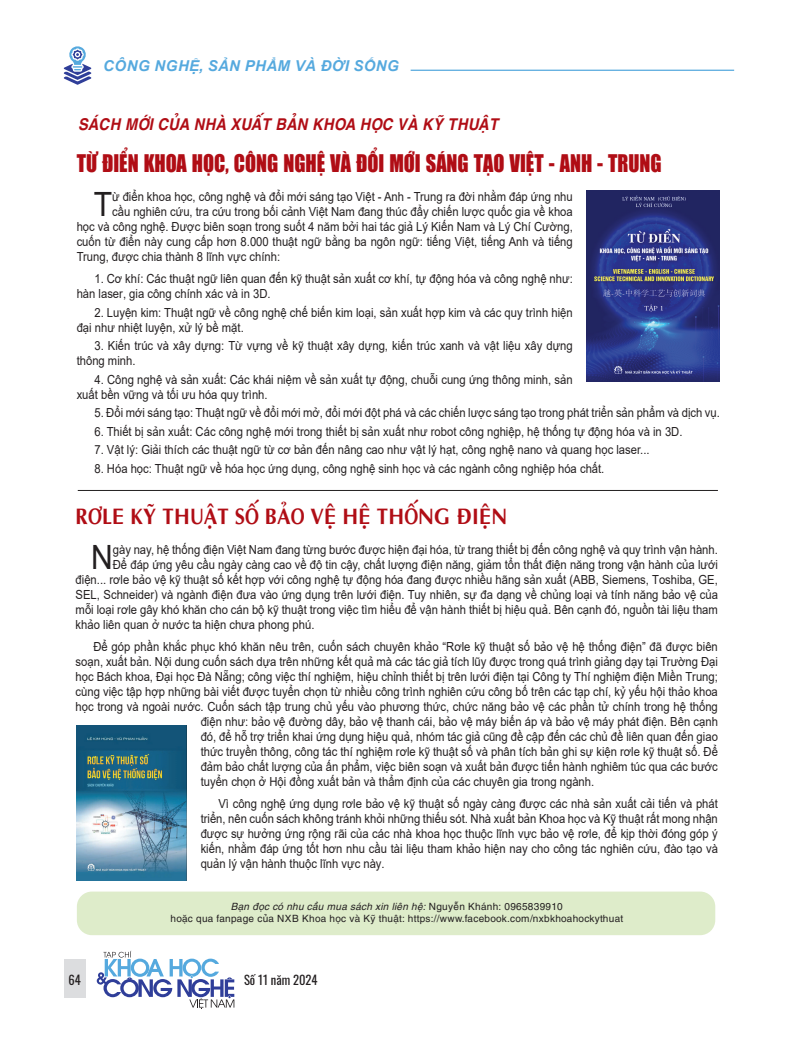
<style>
.page{position:relative;width:798px;height:1042px;background:#fff}
.page>*{position:absolute;margin:0;border:0;box-sizing:border-box;transform-origin:0 0}
.t1{font:33.5px "Arial";color:#231f20;scale:.9 1}
.t2{font:22.5px "UTM Impact";color:#b00d15;scale:.9 1}
.t3{font:700 22.5px "UTM Aptima";color:#b00d15;scale:.9 1}
.t4{font:italic 700 16.25px "UTM Helve";color:#b00d15;scale:.9 1}
.t5{font:italic 700 15px "Arial";letter-spacing:.02em;color:#55a9de}
.t6{font:12.5px/15px "Arial";color:#231f20;scale:.9 1}
.t7{font:12.5px "Oswald";color:#231f20}
.t8{font:10px/12px "UTM Helve";color:#231f20;text-align:center}
.s1{font-style:italic}
</style>
<div class="page">
<hr style="left:410px;top:70px;width:323px;height:1px;background:#55a9de">
<svg style="left:64px;top:46px;width:27px;height:39px"></svg>
<div style="left:64px;top:958px;width:22px;height:39px;background:#dcdddf"></div>
<svg style="left:97px;top:951px;width:137px;height:58px"></svg>
<div style="left:77px;top:891px;width:638px;height:44px;background:#deecca;border-radius:15px"></div>
<hr style="left:78px;top:490px;width:639px;height:1px;background:#231f20">
<img style="left:586px;top:191px;width:133px;height:191px">
<img style="left:76px;top:725px;width:110px;height:155px">
<p class="t5" style="left:103px;top:56px;width:297px">CÔNG NGHỆ, SẢN PHẨM VÀ ĐỜI SỐNG</p>
<h3 class="t4" style="left:78px;top:110px;width:468px">SÁCH MỚI CỦA NHÀ XUẤT BẢN KHOA HỌC VÀ KỸ THUẬT</h3>
<h2 class="t2" style="left:77px;top:147px;width:651px">TỪ ĐIỂN KHOA HỌC, CÔNG NGHỆ VÀ ĐỔI MỚI SÁNG TẠO VIỆT - ANH - TRUNG</h2>
<h1 class="t1" style="left:94px;top:181px;width:22px">T</h1>
<p class="t6" style="left:112px;top:189px;width:513px">ừ điển khoa học, công nghệ và đổi mới sáng tạo Việt - Anh - Trung ra đời nhằm đáp ứng nhu</p>
<p class="t6" style="left:112px;top:204px;width:513px">cầu nghiên cứu, tra cứu trong bối cảnh Việt Nam đang thúc đẩy chiến lược quốc gia về khoa</p>
<p class="t6" style="left:77px;top:219px;width:552px">học và công nghệ. Được biên soạn trong suốt 4 năm bởi hai tác giả Lý Kiến Nam và Lý Chí Cường,</p>
<p class="t6" style="left:77px;top:234px;width:552px">cuốn từ điển này cung cấp hơn 8.000 thuật ngữ bằng ba ngôn ngữ: tiếng Việt, tiếng Anh và tiếng</p>
<p class="t6" style="left:77px;top:249px;width:227px">Trung, được chia thành 8 lĩnh vực chính:</p>
<p class="t6" style="left:77px;top:271px;width:552px;text-indent:18px">1. Cơ khí: Các thuật ngữ liên quan đến kỹ thuật sản xuất cơ khí, tự động hóa và công nghệ như: hàn laser, gia công chính xác và in 3D.</p>
<p class="t6" style="left:77px;top:305px;width:552px;text-indent:18px">2. Luyện kim: Thuật ngữ về công nghệ chế biến kim loại, sản xuất hợp kim và các quy trình hiện đại như nhiệt luyện, xử lý bề mặt.</p>
<p class="t6" style="left:77px;top:338px;width:552px;text-indent:18px">3. Kiến trúc và xây dựng: Từ vựng về kỹ thuật xây dựng, kiến trúc xanh và vật liệu xây dựng thông minh.</p>
<p class="t6" style="left:77px;top:372px;width:552px;text-indent:18px">4. Công nghệ và sản xuất: Các khái niệm về sản xuất tự động, chuỗi cung ứng thông minh, sản xuất bền vững và tối ưu hóa quy trình.</p>
<p class="t6" style="left:94px;top:405px;width:696px">5. Đổi mới sáng tạo: Thuật ngữ về đổi mới mở, đổi mới đột phá và các chiến lược sáng tạo trong phát triển sản phẩm và dịch vụ.</p>
<p class="t6" style="left:94px;top:424px;width:654px">6. Thiết bị sản xuất: Các công nghệ mới trong thiết bị sản xuất như robot công nghiệp, hệ thống tự động hóa và in 3D.</p>
<p class="t6" style="left:94px;top:442px;width:618px">7. Vật lý: Giải thích các thuật ngữ từ cơ bản đến nâng cao như vật lý hạt, công nghệ nano và quang học laser...</p>
<p class="t6" style="left:94px;top:461px;width:568px">8. Hóa học: Thuật ngữ về hóa học ứng dụng, công nghệ sinh học và các ngành công nghiệp hóa chất.</p>
<h2 class="t3" style="left:76px;top:499px;width:481px">RƠLE KỸ THUẬT SỐ BẢO VỆ HỆ THỐNG ĐIỆN</h2>
<h1 class="t1" style="left:91px;top:534px;width:26px">N</h1>
<p class="t6" style="left:113px;top:541px;width:673px">gày nay, hệ thống điện Việt Nam đang từng bước được hiện đại hóa, từ trang thiết bị đến công nghệ và quy trình vận hành.</p>
<p class="t6" style="left:113px;top:556px;width:673px">Để đáp ứng yêu cầu ngày càng cao về độ tin cậy, chất lượng điện năng, giảm tổn thất điện năng trong vận hành của lưới</p>
<p class="t6" style="left:76px;top:571px;width:714px">điện... rơle bảo vệ kỹ thuật số kết hợp với công nghệ tự động hóa đang được nhiều hãng sản xuất (ABB, Siemens, Toshiba, GE,</p>
<p class="t6" style="left:76px;top:586px;width:714px">SEL, Schneider) và ngành điện đưa vào ứng dụng trên lưới điện. Tuy nhiên, sự đa dạng về chủng loại và tính năng bảo vệ của</p>
<p class="t6" style="left:76px;top:601px;width:714px">mỗi loại rơle gây khó khăn cho cán bộ kỹ thuật trong việc tìm hiểu để vận hành thiết bị hiệu quả. Bên cạnh đó, nguồn tài liệu tham</p>
<p class="t6" style="left:76px;top:616px;width:267px">khảo liên quan ở nước ta hiện chưa phong phú.</p>
<p class="t6" style="left:93px;top:639px;width:695px">Để góp phần khắc phục khó khăn nêu trên, cuốn sách chuyên khảo “Rơle kỹ thuật số bảo vệ hệ thống điện” đã được biên</p>
<p class="t6" style="left:76px;top:654px;width:714px">soạn, xuất bản. Nội dung cuốn sách dựa trên những kết quả mà các tác giả tích lũy được trong quá trình giảng dạy tại Trường Đại</p>
<p class="t6" style="left:76px;top:669px;width:714px">học Bách khoa, Đại học Đà Nẵng; công việc thí nghiệm, hiệu chỉnh thiết bị trên lưới điện tại Công ty Thí nghiệm điện Miền Trung;</p>
<p class="t6" style="left:76px;top:684px;width:714px">cùng việc tập hợp những bài viết được tuyển chọn từ nhiều công trình nghiên cứu công bố trên các tạp chí, kỷ yếu hội thảo khoa</p>
<p class="t6" style="left:76px;top:699px;width:714px">học trong và ngoài nước. Cuốn sách tập trung chủ yếu vào phương thức, chức năng bảo vệ các phần tử chính trong hệ thống</p>
<p class="t6" style="left:200px;top:714px;width:576px">điện như: bảo vệ đường dây, bảo vệ thanh cái, bảo vệ máy biến áp và bảo vệ máy phát điện. Bên cạnh</p>
<p class="t6" style="left:200px;top:729px;width:576px">đó, để hỗ trợ triển khai ứng dụng hiệu quả, nhóm tác giả cũng đề cập đến các chủ đề liên quan đến giao</p>
<p class="t6" style="left:200px;top:744px;width:576px">thức truyền thông, công tác thí nghiệm rơle kỹ thuật số và phân tích bản ghi sự kiện rơle kỹ thuật số. Để</p>
<p class="t6" style="left:200px;top:759px;width:576px">đảm bảo chất lượng của ấn phẩm, việc biên soạn và xuất bản được tiến hành nghiêm túc qua các bước</p>
<p class="t6" style="left:200px;top:774px;width:438px">tuyển chọn ở Hội đồng xuất bản và thẩm định của các chuyên gia trong ngành.</p>
<p class="t6" style="left:200px;top:796px;width:576px;text-align:justify;text-indent:18px">Vì công nghệ ứng dụng rơle bảo vệ kỹ thuật số ngày càng được các nhà sản xuất cải tiến và phát triển, nên cuốn sách không tránh khỏi những thiếu sót. Nhà xuất bản Khoa học và Kỹ thuật rất mong nhận được sự hưởng ứng rộng rãi của các nhà khoa học thuộc lĩnh vực bảo vệ rơle, để kịp thời đóng góp ý kiến, nhằm đáp ứng tốt hơn nhu cầu tài liệu tham khảo hiện nay cho công tác nghiên cứu, đào tạo và quản lý vận hành thuộc lĩnh vực này.</p>
<p class="t8" style="left:170px;top:899px;width:454px"><span class="s1">Bạn đọc có nhu cầu mua sách xin liên hệ:</span> Nguyễn Khánh: 0965839910<br>hoặc qua fanpage của NXB Khoa học và Kỹ thuật: https://www.facebook.com/nxbkhoahockythuat</p>
<p class="t7" style="left:69px;top:968px;width:14px">64</p>
<p class="t7" style="left:244px;top:968px;width:75px">Số 11 năm 2024</p>
</div>
